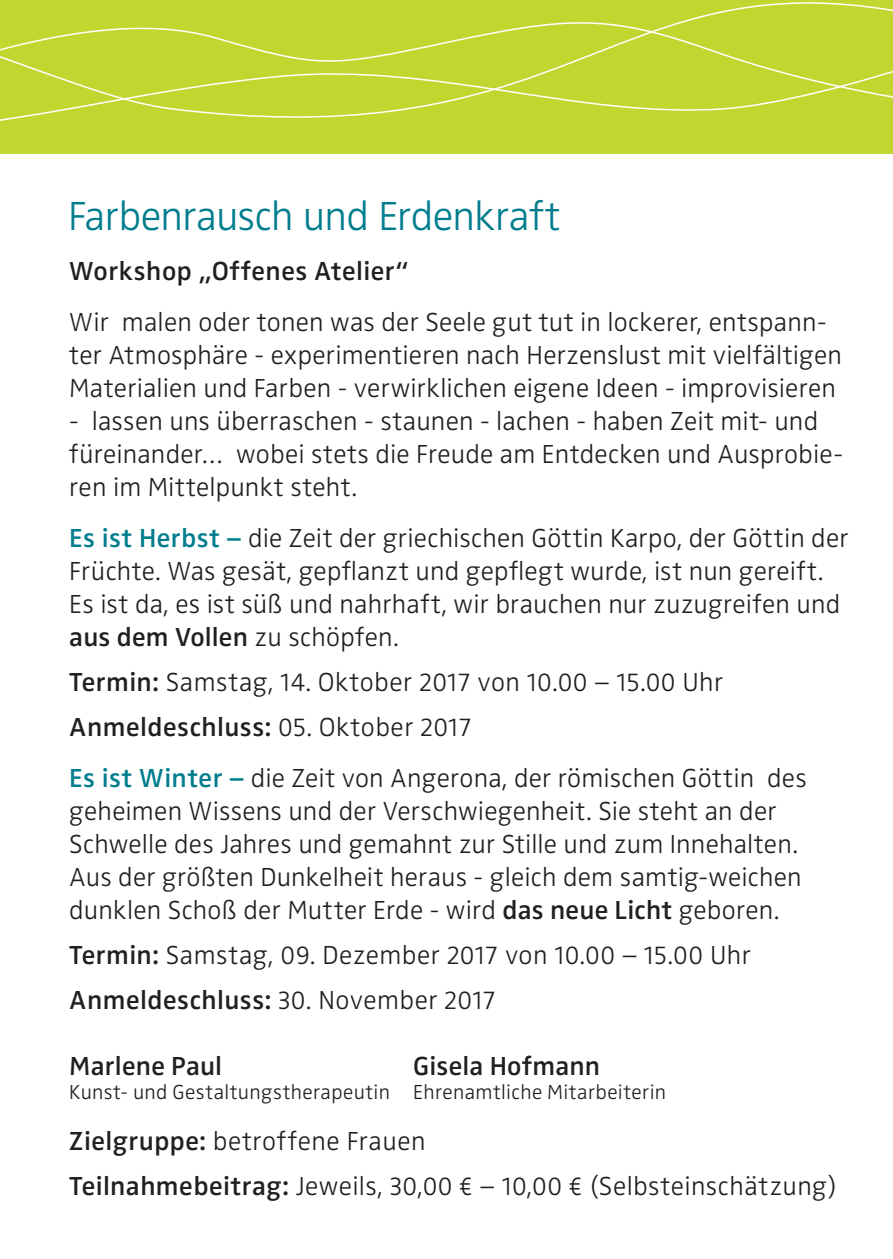
<style>
.page{position:relative;width:893px;height:1259px;background:#fff}
.page>*{position:absolute;margin:0;border:0;box-sizing:border-box;transform-origin:0 0}
.t1{font:42px "Zwo Light LF";letter-spacing:-.015em;color:#007d8d}
.t2{font:300 27px/33px "Zwo";letter-spacing:.005em;color:#231f20}
.t3{font:27px/33px "Zwo Light LF";letter-spacing:.01em;color:#231f20}
.t4{font:600 27px "Zwo";letter-spacing:.015em;color:#231f20}
.t5{font:300 21px "Zwo";letter-spacing:.015em;color:#231f20}
.s1{font-family:"Zwo Semi Bold LF";font-weight:400;color:#007d8d}
.s2{font-weight:600}
.s3{font-family:"Zwo";font-weight:600}
.s4{font-family:"Zwo Light LF";font-weight:400}
</style>
<div class="page">
<div style="left:0;top:0;width:893px;height:153px;background:#c1d72f"></div>
<h1 class="t1" style="left:68px;top:192px;width:494px">Farbenrausch und Erdenkraft</h1>
<p class="t4" style="left:69px;top:255px;width:341px">Workshop „Offenes Atelier“</p>
<p class="t3" style="left:69px;top:305px;width:774px">Wir malen oder tonen was der Seele gut tut in lockerer, entspann&shy;ter Atmosphäre - experimentieren nach Herzenslust mit vielfältigen<br>Materialien und Farben - verwirklichen eigene Ideen - improvisieren</p>
<p class="t3" style="left:69px;top:404px;width:775px">- lassen uns überraschen - staunen - lachen - haben Zeit mit- und füreinander… wobei stets die Freude am Entdecken und Ausprobie&shy;ren im Mittelpunkt steht.</p>
<p class="t2" style="left:69px;top:521px;width:781px"><span class="s1">Es ist Herbst –</span> die Zeit der griechischen Göttin Karpo, der Göttin der Früchte. Was gesät, gepflanzt und gepflegt wurde, ist nun gereift.<br>Es ist da, es ist süß und nahrhaft, wir brauchen nur zuzugreifen und <span class="s2">aus dem Vollen</span> zu schöpfen.</p>
<p class="t3" style="left:69px;top:665px;width:656px"><span class="s3">Termin:</span> Samstag, 14. Oktober 2017 von 10.00 – 15.00 Uhr</p>
<p class="t2" style="left:69px;top:701px;width:739px;line-height:51px"><span class="s2">Anmeldeschluss:</span> <span class="s4">05. Oktober 2017<br></span><span class="s1">Es ist Winter –</span> die Zeit von Angerona, der römischen Göttin des</p>
<p class="t2" style="left:69px;top:794px;width:734px">geheimen Wissens und der Verschwiegenheit. Sie steht an der Schwelle des Jahres und gemahnt zur Stille und zum Innehalten.<br>Aus der größten Dunkelheit heraus - gleich dem samtig-weichen dunklen Schoß der Mutter Erde - wird <span class="s2">das neue Licht</span> geboren.</p>
<p class="t3" style="left:69px;top:938px;width:683px"><span class="s3">Termin:</span> Samstag, 09. Dezember 2017 von 10.00 – 15.00 Uhr</p>
<p class="t4" style="left:69px;top:984px;width:428px">Anmeldeschluss: <span class="s4">30. November 2017</span></p>
<p class="t4" style="left:413px;top:1050px;width:188px">Gisela Hofmann</p>
<p class="t5" style="left:413px;top:1080px;width:254px">Ehrenamtliche Mitarbeiterin</p>
<p class="t4" style="left:69px;top:1050px;width:154px">Marlene Paul</p>
<p class="t5" style="left:69px;top:1080px;width:322px">Kunst- und Gestaltungstherapeutin</p>
<p class="t3" style="left:69px;top:1118px;width:769px;line-height:45px"><span class="s3">Zielgruppe:</span> betroffene Frauen<br><span class="s3">Teilnahmebeitrag:</span> Jeweils, 30,00 € – 10,00 € (Selbsteinschätzung)</p>
</div>
